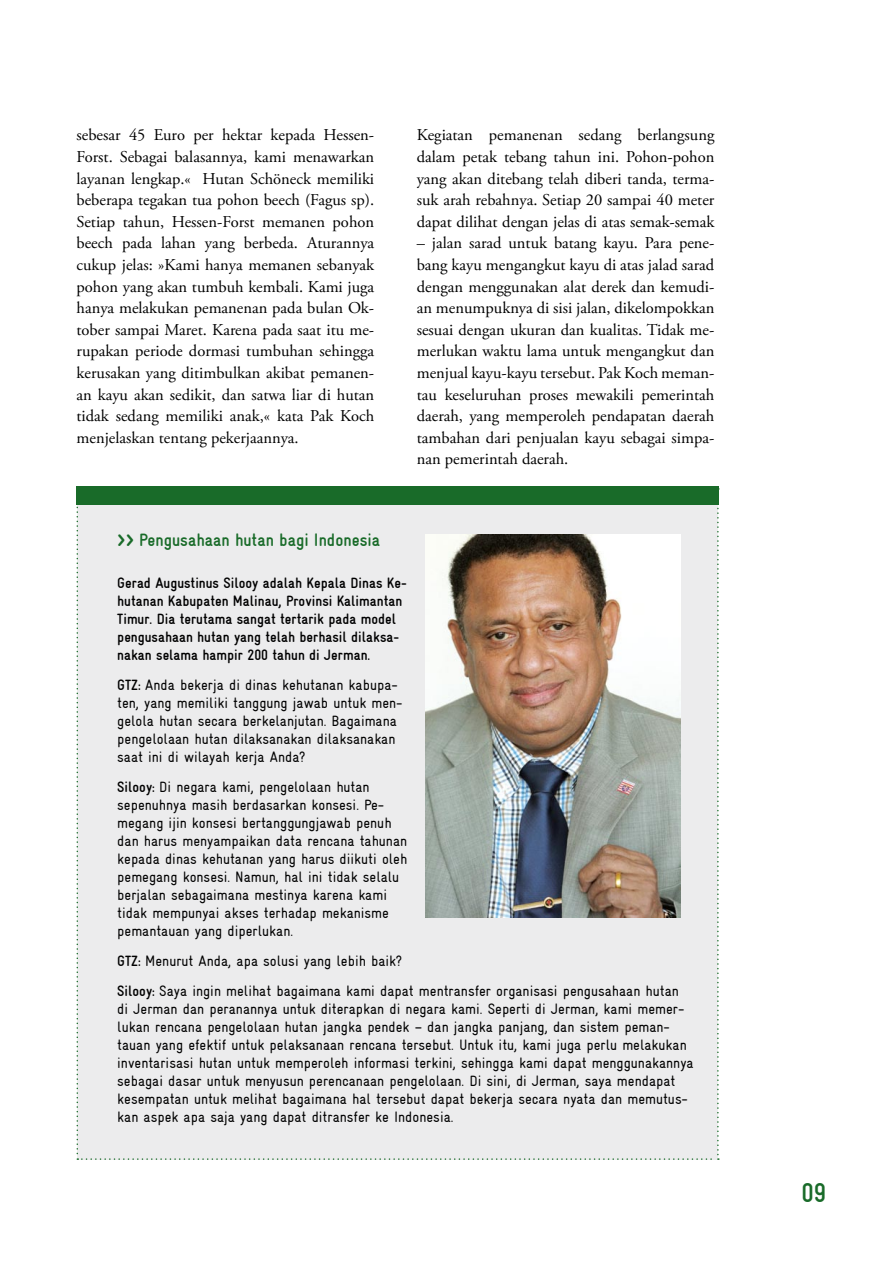
<style>
.page{position:relative;width:893px;height:1263px;background:#fff}
.page>*{position:absolute;margin:0;border:0;box-sizing:border-box;transform-origin:0 0}
.t1{font:700 27px "Gravur Condensed";color:#196b29}
.t2{font:700 18px "Gravur Condensed";color:#196b29}
.t3{font:16.5px/21.6px "Adobe Garamond Pro";color:#000;text-align:justify}
.t4{font:15px/18px "Gravur Condensed";color:#000}
.t5{font:700 15px/18px "Gravur Condensed";color:#000}
.s1{font-size:24px}
.s2{font-weight:700}
</style>
<div class="page">
<div style="left:77px;top:505px;width:642px;height:655px;background:#ececed"></div>
<div style="left:77px;top:487px;width:642px;height:18px;background:#196b29"></div>
<img style="left:425px;top:534px;width:255px;height:383px">
<p class="t3" style="left:77px;top:125px;width:299px">sebesar 45 Euro per hektar kepada Hessen-Forst. Sebagai balasannya, kami menawarkan layanan lengkap.« Hutan Schöneck memiliki beberapa tegakan tua pohon beech (Fagus sp).<br>Setiap tahun, Hessen-Forst memanen pohon beech pada lahan yang berbeda. Aturannya cukup jelas: »Kami hanya memanen sebanyak pohon yang akan tumbuh kembali. Kami juga hanya melakukan pemanenan pada bulan Ok&shy;tober sampai Maret. Karena pada saat itu me&shy;rupakan periode dormasi tumbuhan sehingga kerusakan yang ditimbulkan akibat pemanen&shy;an kayu akan sedikit, dan satwa liar di hutan tidak sedang memiliki anak,« kata Pak Koch menjelaskan tentang pekerjaannya.</p>
<p class="t3" style="left:417px;top:125px;width:299px">Kegiatan pemanenan sedang berlangsung dalam petak tebang tahun ini. Pohon-pohon yang akan ditebang telah diberi tanda, terma&shy;suk arah rebahnya. Setiap 20 sampai 40 meter dapat dilihat dengan jelas di atas semak-semak</p>
<p class="t3" style="left:417px;top:233px;width:299px">– jalan sarad untuk batang kayu. Para pene&shy;bang kayu mengangkut kayu di atas jalad sarad dengan menggunakan alat derek dan kemudi&shy;an menumpuknya di sisi jalan, dikelompokkan sesuai dengan ukuran dan kualitas. Tidak me&shy;merlukan waktu lama untuk mengangkut dan menjual kayu-kayu tersebut. Pak Koch meman&shy;tau keseluruhan proses mewakili pemerintah daerah, yang memperoleh pendapatan daerah tambahan dari penjualan kayu sebagai simpa&shy;nan pemerintah daerah.</p>
<p class="t2" style="left:117px;top:529px;width:264px"><span class="s1">&gt;&gt;</span> Pengusahaan hutan bagi Indonesia</p>
<p class="t5" style="left:117px;top:574px;width:291px">Gerad Augustinus Silooy adalah Kepala Dinas Ke&shy;hutanan Kabupaten Malinau, Provinsi Kalimantan Timur. Dia terutama sangat tertarik pada model pengusahaan hutan yang telah berhasil dilaksa&shy;nakan selama hampir 200 tahun di Jerman.</p>
<p class="t4" style="left:117px;top:676px;width:287px"><span class="s2">GTZ:</span> Anda bekerja di dinas kehutanan kabupa&shy;ten, yang memiliki tanggung jawab untuk men&shy;gelola hutan secara berkelanjutan. Bagaimana pengelolaan hutan dilaksanakan dilaksanakan saat ini di wilayah kerja Anda?</p>
<p class="t4" style="left:117px;top:778px;width:291px"><span class="s2">Silooy:</span> Di negara kami, pengelolaan hutan sepenuhnya masih berdasarkan konsesi. Pe&shy;megang ijin konsesi bertanggungjawab penuh dan harus menyampaikan data rencana tahunan kepada dinas kehutanan yang harus diikuti oleh pemegang konsesi. Namun, hal ini tidak selalu berjalan sebagaimana mestinya karena kami tidak mempunyai akses terhadap mekanisme pemantauan yang diperlukan.</p>
<p class="t4" style="left:117px;top:946px;width:563px;line-height:30px"><span class="s2">GTZ:</span> Menurut Anda, apa solusi yang lebih baik?<br><span class="s2">Silooy:</span> Saya ingin melihat bagaimana kami dapat mentransfer organisasi pengusahaan hutan</p>
<p class="t4" style="left:117px;top:1000px;width:578px">di Jerman dan peranannya untuk diterapkan di negara kami. Seperti di Jerman, kami memer&shy;lukan rencana pengelolaan hutan jangka pendek – dan jangka panjang, dan sistem peman&shy;tauan yang efektif untuk pelaksanaan rencana tersebut. Untuk itu, kami juga perlu melakukan inventarisasi hutan untuk memperoleh informasi terkini, sehingga kami dapat menggunakannya sebagai dasar untuk menyusun perencanaan pengelolaan. Di sini, di Jerman, saya mendapat kesempatan untuk melihat bagaimana hal tersebut dapat bekerja secara nyata dan memutus&shy;kan aspek apa saja yang dapat ditransfer ke Indonesia.</p>
<h1 class="t1" style="left:801px;top:1178px;width:26px">09</h1>
</div>
